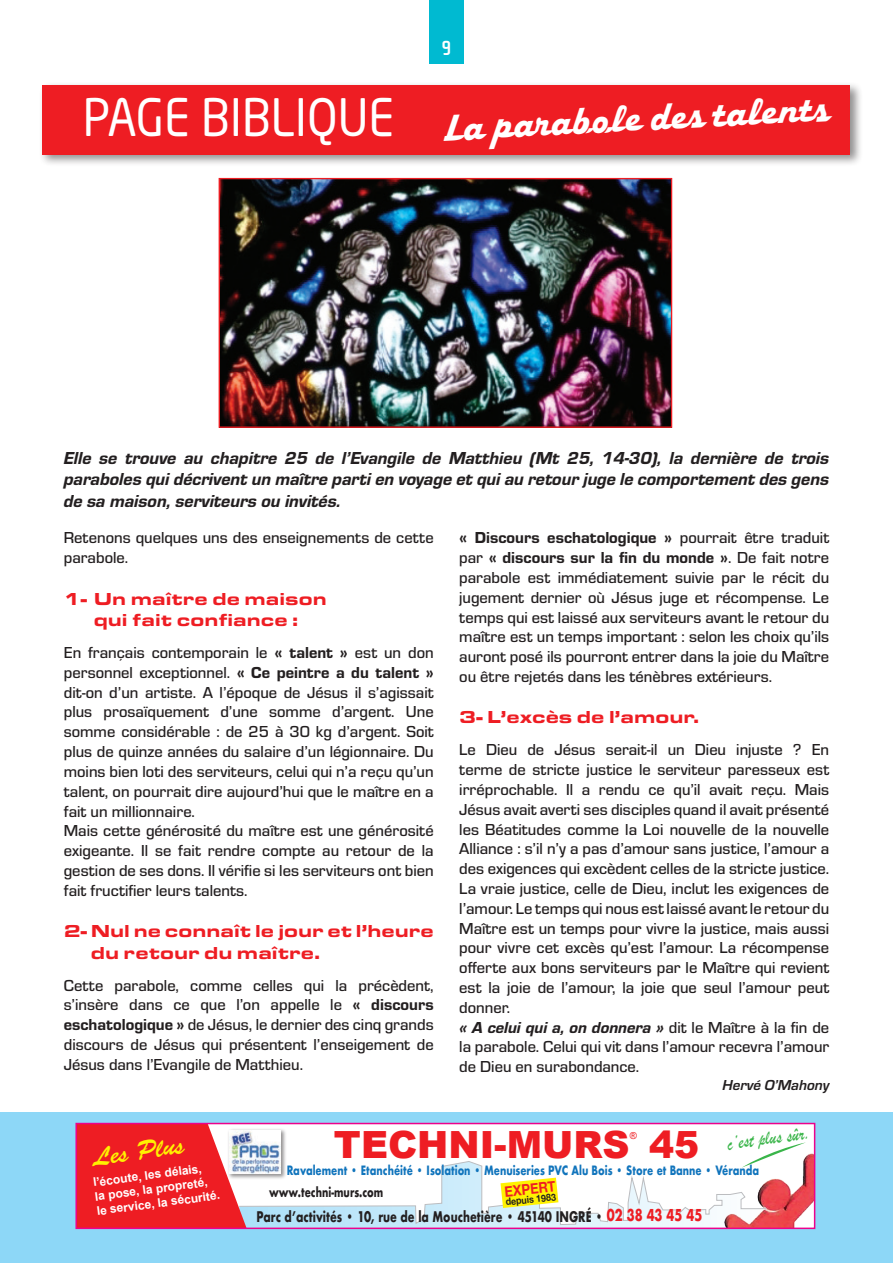
<style>
.page{position:relative;width:893px;height:1263px;background:#fff}
.page>*{position:absolute;margin:0;border:0;box-sizing:border-box;transform-origin:0 0}
.t1{font:51px "Neo Sans W1 G";color:#fff;scale:.91 1}
.t2{font:39px "Aerospace";color:#fff}
.t3{font:900 37.5px "Arial";color:#ee1d23}
.t4{font:25.5px "Brush Script Std";color:#fff101}
.t5{font:700 21px "Cholla Sans OT";color:#fff}
.t6{font:20.25px "Brush Script";color:#3ab54a;scale:.88 1}
.t7{font:18px/21.6px "Eurostile Hea Ita";color:#231f20;text-align:justify}
.t8{font:900 18px/21.6px "Eurostile Ext";color:#ee1d23;text-align:center}
.t9{font:500 16.5px/19.8px "Eurostile";color:#231f20}
.t10{font:16.5px/19.8px "Eurostile Hea";color:#231f20}
.t11{font:16.5px "Eurostile Hea Ita";color:#231f20}
.t12{font:italic 700 15px "Eurostile";color:#231f20}
.t13{font:700 14.7px "Helvetica Neue";color:#ee1d23;scale:.88 1}
.t14{font:700 14.25px "Futura";color:#231f20;scale:.74 1}
.t15{font:700 12.9px "Futura";color:#231f20;scale:.74 1}
.t16{font:700 12.45px "Futura";color:#1074bc;scale:.76 1}
.t17{font:700 12px/14.4px "Arial";color:#fff}
.t18{font:700 9.9px "Helvetica Neue";color:#231f20;scale:.9 1}
.t19{font:9.6px "Arial";color:#ee1d23}
.s1{font-family:"Eurostile Hea";font-weight:400}
.s2{font-family:"Eurostile";font-weight:500}
.s3{font-size:15.9px;color:#ee1d23}
</style>
<div class="page">
<div style="left:38px;top:81px;width:825px;height:85px;background:#231f20;opacity:.5"></div>
<div style="left:43px;top:85px;width:807px;height:69px;background:#ee1d23"></div>
<div style="left:429px;top:0;width:34px;height:64px;background:#00bad1"></div>
<div style="left:0;top:1112px;width:893px;height:151px;background:#8dd7f7"></div>
<img style="left:806px;top:1154px;width:6px;height:72px">
<svg style="left:78px;top:1126px;width:728px;height:100px;background:#f2c4c3"></svg>
<img style="left:225px;top:1127px;width:64px;height:54px">
<img style="left:229px;top:1130px;width:51px;height:43px">
<div style="left:75px;top:1123px;width:740px;height:106px;border:2px solid #ed028c"></div>
<img style="left:221px;top:180px;width:449px;height:246px">
<div style="left:219px;top:178px;width:453px;height:250px;border:1px solid #ee1d23"></div>
<h1 class="t1" style="left:83px;top:86px;width:344px">PAGE BIBLIQUE</h1>
<p class="t5" style="left:441px;top:36px;width:11px">9</p>
<h2 class="t2" style="left:442px;top:106px;width:388px;rotate:-3deg">La parabole des talents</h2>
<p class="t7" style="left:64px;top:446px;width:767px">Elle se trouve au chapitre 25 de l’Evangile de Matthieu (Mt 25, 14-30), la dernière de trois paraboles qui décrivent un maître parti en voyage et qui au retour juge le comportement des gens de sa maison, serviteurs ou invités.</p>
<p class="t9" style="left:64px;top:527px;width:371px">Retenons quelques uns des enseignements de cette parabole.</p>
<p class="t8" style="left:64px;top:586px;width:264px">1- Un maître de maison qui fait confiance :</p>
<p class="t9" style="left:64px;top:642px;width:371px">En français contemporain le <span class="s1">« talent »</span> est un don personnel exceptionnel. <span class="s1">« Ce peintre a du talent » </span>dit-on d’un artiste. A l’époque de Jésus il s’agissait plus prosaïquement d’une somme d’argent. Une somme considérable : de 25 à 30 kg d’argent. Soit plus de quinze années du salaire d’un légionnaire. Du moins bien loti des serviteurs, celui qui n’a reçu qu’un talent, on pourrait dire aujourd’hui que le maître en a fait un millionnaire.<br>Mais cette générosité du maître est une générosité exigeante. Il se fait rendre compte au retour de la gestion de ses dons. Il vérifie si les serviteurs ont bien fait fructifier leurs talents.</p>
<p class="t8" style="left:91px;top:919px;width:344px;text-align:left;text-indent:-27px">2- Nul ne connaît le jour et l’heure du retour du maître.</p>
<p class="t9" style="left:64px;top:974px;width:371px;text-align:justify">Cette parabole, comme celles qui la précèdent, s’insère dans ce que l’on appelle le <span class="s1">« discours eschatologique »</span> de Jésus, le dernier des cinq grands discours de Jésus qui présentent l’enseigement de Jésus dans l’Evangile de Matthieu.</p>
<p class="t10" style="left:459px;top:527px;width:371px">« Discours eschatologique » <span class="s2">pourrait être traduit par</span> « discours sur la fin du monde »<span class="s2">. De fait notre</span></p>
<p class="t9" style="left:459px;top:567px;width:371px;text-align:justify">parabole est immédiatement suivie par le récit du jugement dernier où Jésus juge et récompense. Le temps qui est laissé aux serviteurs avant le retour du maître est un temps important : selon les choix qu’ils auront posé ils pourront entrer dans la joie du Maître ou être rejetés dans les ténèbres extérieurs.</p>
<p class="t8" style="left:459px;top:705px;width:242px">3- L’excès de l’amour.</p>
<p class="t9" style="left:459px;top:739px;width:371px;text-align:justify">Le Dieu de Jésus serait-il un Dieu injuste ? En terme de stricte justice le serviteur paresseux est irréprochable. Il a rendu ce qu’il avait reçu. Mais Jésus avait averti ses disciples quand il avait présenté les Béatitudes comme la Loi nouvelle de la nouvelle Alliance : s’il n’y a pas d’amour sans justice, l’amour a des exigences qui excèdent celles de la stricte justice.<br>La vraie justice, celle de Dieu, inclut les exigences de l’amour. Le temps qui nous est laissé avant le retour du Maître est un temps pour vivre la justice, mais aussi pour vivre cet excès qu’est l’amour. La récompense offerte aux bons serviteurs par le Maître qui revient est la joie de l’amour, la joie que seul l’amour peut donner.</p>
<p class="t11" style="left:459px;top:1015px;width:371px">« A celui qui a, on donnera » <span class="s2">dit le Maître à la fin de</span></p>
<p class="t9" style="left:459px;top:1036px;width:371px">la parabole. Celui qui vit dans l’amour recevra l’amour de Dieu en surabondance.</p>
<p class="t12" style="left:723px;top:1075px;width:108px">Hervé O’Mahony</p>
<h3 class="t4" style="left:91px;top:1143px;width:94px;rotate:-8deg">Les Plus</h3>
<p class="t17" style="left:92px;top:1175px;width:126px;rotate:-7deg">l’écoute, les délais,<br>la pose, la propreté, le service, la sécurité.</p>
<p class="t6" style="left:726px;top:1130px;width:96px;rotate:-8deg">c’est plus sûr.</p>
<h3 class="t3" style="left:334px;top:1117px;width:297px">TECHNI-MURS</h3>
<p class="t19" style="left:630px;top:1129px;width:9px">®</p>
<h3 class="t3" style="left:649px;top:1117px;width:52px">45</h3>
<p class="t16" style="left:287px;top:1162px;width:623px">Ravalement • Etanchéité • Isolation • Menuiseries PVC Alu Bois • Store et Banne • Véranda</p>
<p class="t14" style="left:256px;top:1207px;width:604px">Parc d’activités • 10, rue de la Mouchetière • 45140 INGRÉ • <span class="s3">02 38 43 45 45</span></p>
<p class="t15" style="left:269px;top:1182px;width:156px">www.techni-murs.com</p>
<p class="t13" style="left:503px;top:1180px;width:59px;rotate:-6deg">EXPERT</p>
<p class="t18" style="left:505px;top:1194px;width:58px;rotate:-6deg">depuis 1983</p>
</div>
